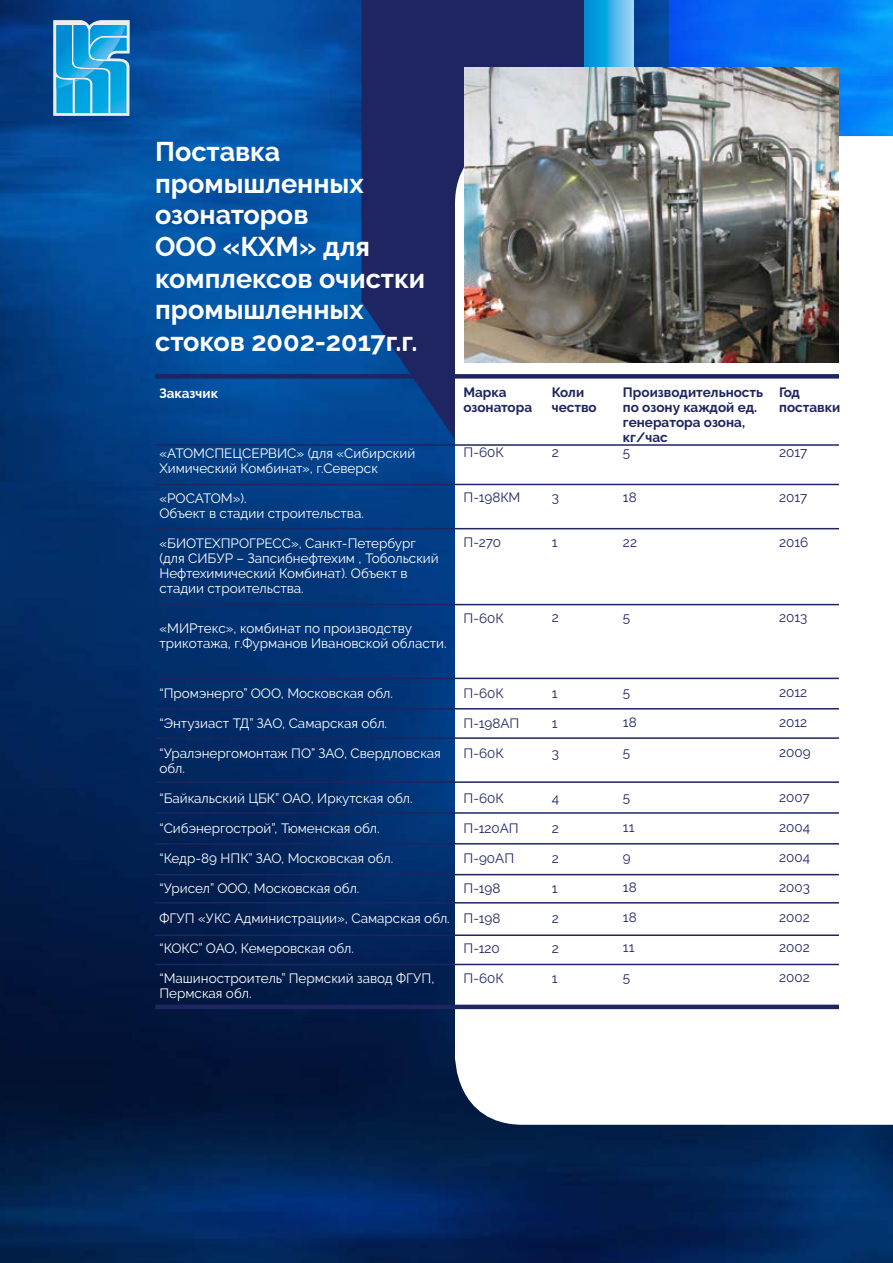
<style>
.page{position:relative;width:893px;height:1263px;background:#fff}
.page>*{position:absolute;margin:0;border:0;box-sizing:border-box;transform-origin:0 0}
.t1{font:700 27px/31.5px "Raleway";color:#fff}
.t2{font:13.5px/15px "Raleway";color:#fff}
.t3{font:13.5px "Raleway";color:#1e2560}
.t4{font:700 13.5px/15px "Raleway";color:#1e2560}
.t5{font:700 13.5px "Raleway";color:#fff}
</style>
<div class="page">
<img style="left:0;top:0;width:893px;height:1263px">
<svg style="left:670px;top:0;width:223px;height:136px;background:#0476f6"></svg>
<svg style="left:361px;top:0;width:224px;height:630px;background:#142f6f"></svg>
<svg style="left:585px;top:0;width:49px;height:67px;background:#38afe5"></svg>
<svg style="left:455px;top:136px;width:438px;height:989px"></svg>
<svg style="left:53px;top:20px;width:77px;height:96px;background:#3fb0df"></svg>
<div style="left:155px;top:374px;width:684px;height:5px;background:#1e2560"></div>
<hr style="left:155px;top:1005px;width:684px;height:4px;background:#1e2560">
<hr style="left:155px;top:444px;width:684px;height:2px;background:#1e2560">
<hr style="left:155px;top:484px;width:684px;height:1px;background:#1e2560">
<hr style="left:155px;top:528px;width:684px;height:1px;background:#1e2560">
<hr style="left:155px;top:604px;width:684px;height:1px;background:#1e2560">
<hr style="left:155px;top:678px;width:684px;height:1px;background:#1e2560">
<hr style="left:155px;top:708px;width:684px;height:1px;background:#1e2560">
<hr style="left:155px;top:737px;width:684px;height:2px;background:#1e2560">
<hr style="left:155px;top:781px;width:684px;height:2px;background:#1e2560">
<hr style="left:155px;top:812px;width:684px;height:2px;background:#1e2560">
<hr style="left:155px;top:843px;width:684px;height:1px;background:#1e2560">
<hr style="left:155px;top:874px;width:684px;height:1px;background:#1e2560">
<hr style="left:155px;top:902px;width:684px;height:1px;background:#1e2560">
<hr style="left:155px;top:934px;width:684px;height:2px;background:#1e2560">
<hr style="left:155px;top:964px;width:684px;height:1px;background:#1e2560">
<img style="left:465px;top:67px;width:374px;height:295px">
<h1 class="t1" style="left:155px;top:136px;width:271px">Поставка промышленных озонаторов<br>ООО «КХМ» для комплексов очистки промышленных стоков 2002-2017г.г.</h1>
<p class="t5" style="left:159px;top:385px;width:60px">Заказчик</p>
<p class="t2" style="left:159px;top:445px;width:257px">«АТОМСПЕЦСЕРВИС» (для «Сибирский<br>Химический Комбинат», г.Северск</p>
<p class="t2" style="left:159px;top:490px;width:206px">«РОСАТОМ»).<br>Объект в стадии строительства.</p>
<p class="t2" style="left:159px;top:535px;width:281px">«БИОТЕХПРОГРЕСС», Санкт-Петербург (для СИБУР – Запсибнефтехим , Тобольский Нефтехимический Комбинат). Объект в стадии строительства.</p>
<p class="t2" style="left:159px;top:621px;width:289px">«МИРтекс», комбинат по производству трикотажа, г.Фурманов Ивановской области.</p>
<p class="t2" style="left:159px;top:685px;width:235px">“Промэнерго” ООО, Московская обл.</p>
<p class="t2" style="left:159px;top:715px;width:229px">“Энтузиаст ТД” ЗАО, Самарская обл.</p>
<p class="t2" style="left:159px;top:745px;width:283px">“Уралэнергомонтаж ПО” ЗАО, Свердловская обл.</p>
<p class="t2" style="left:159px;top:790px;width:255px">“Байкальский ЦБК” ОАО, Иркутская обл.</p>
<p class="t2" style="left:159px;top:820px;width:222px">“Сибэнергострой”, Тюменская обл.</p>
<p class="t2" style="left:159px;top:850px;width:235px">“Кедр-89 НПК” ЗАО, Московская обл.</p>
<p class="t2" style="left:159px;top:880px;width:202px">“Урисел” ООО, Московская обл.</p>
<p class="t2" style="left:159px;top:910px;width:292px">ФГУП «УКС Администрации», Самарская обл.</p>
<p class="t2" style="left:159px;top:940px;width:196px">“КОКС” ОАО, Кемеровская обл.</p>
<p class="t2" style="left:159px;top:970px;width:276px">“Машиностроитель” Пермский завод ФГУП,<br>Пермская обл.</p>
<p class="t4" style="left:463px;top:385px;width:70px">Марка озонатора</p>
<p class="t3" style="left:463px;top:445px;width:42px">П-60К</p>
<p class="t3" style="left:463px;top:490px;width:58px">П-198КМ</p>
<p class="t3" style="left:463px;top:535px;width:39px">П-270</p>
<p class="t3" style="left:463px;top:610px;width:42px">П-60К</p>
<p class="t3" style="left:463px;top:685px;width:42px">П-60К</p>
<p class="t3" style="left:463px;top:715px;width:57px">П-198АП</p>
<p class="t3" style="left:463px;top:745px;width:42px">П-60К</p>
<p class="t3" style="left:463px;top:790px;width:42px">П-60К</p>
<p class="t3" style="left:463px;top:820px;width:57px">П-120АП</p>
<p class="t3" style="left:463px;top:850px;width:52px">П-90АП</p>
<p class="t3" style="left:463px;top:880px;width:38px">П-198</p>
<p class="t3" style="left:463px;top:910px;width:38px">П-198</p>
<p class="t3" style="left:463px;top:940px;width:38px">П-120</p>
<p class="t3" style="left:463px;top:970px;width:42px">П-60К</p>
<p class="t4" style="left:552px;top:385px;width:46px">Коли чество</p>
<p class="t3" style="left:552px;top:445px;width:9px">2</p>
<p class="t3" style="left:552px;top:490px;width:9px">3</p>
<p class="t3" style="left:552px;top:535px;width:7px">1</p>
<p class="t3" style="left:552px;top:610px;width:9px">2</p>
<p class="t3" style="left:552px;top:685px;width:7px">1</p>
<p class="t3" style="left:552px;top:715px;width:7px">1</p>
<p class="t3" style="left:552px;top:745px;width:9px">3</p>
<p class="t3" style="left:552px;top:790px;width:9px">4</p>
<p class="t3" style="left:552px;top:820px;width:9px">2</p>
<p class="t3" style="left:552px;top:850px;width:9px">2</p>
<p class="t3" style="left:552px;top:880px;width:7px">1</p>
<p class="t3" style="left:552px;top:910px;width:9px">2</p>
<p class="t3" style="left:552px;top:940px;width:9px">2</p>
<p class="t3" style="left:552px;top:970px;width:7px">1</p>
<p class="t4" style="left:623px;top:385px;width:142px">Производительность по озону каждой ед. генератора озона, кг/час</p>
<p class="t3" style="left:623px;top:445px;width:9px">5</p>
<p class="t3" style="left:623px;top:490px;width:15px">18</p>
<p class="t3" style="left:623px;top:535px;width:16px">22</p>
<p class="t4" style="left:779px;top:385px;width:62px">Год поставки</p>
<p class="t3" style="left:779px;top:445px;width:30px">2017</p>
<p class="t3" style="left:779px;top:490px;width:30px">2017</p>
<p class="t3" style="left:779px;top:535px;width:31px">2016</p>
<p class="t3" style="left:623px;top:610px;width:9px">5</p>
<p class="t3" style="left:623px;top:685px;width:9px">5</p>
<p class="t3" style="left:623px;top:715px;width:15px">18</p>
<p class="t3" style="left:623px;top:745px;width:9px">5</p>
<p class="t3" style="left:623px;top:790px;width:9px">5</p>
<p class="t3" style="left:623px;top:820px;width:13px">11</p>
<p class="t3" style="left:623px;top:850px;width:9px">9</p>
<p class="t3" style="left:623px;top:880px;width:15px">18</p>
<p class="t3" style="left:623px;top:910px;width:15px">18</p>
<p class="t3" style="left:623px;top:940px;width:13px">11</p>
<p class="t3" style="left:623px;top:970px;width:9px">5</p>
<p class="t3" style="left:779px;top:610px;width:30px">2013</p>
<p class="t3" style="left:779px;top:685px;width:30px">2012</p>
<p class="t3" style="left:779px;top:715px;width:30px">2012</p>
<p class="t3" style="left:779px;top:745px;width:33px">2009</p>
<p class="t3" style="left:779px;top:790px;width:32px">2007</p>
<p class="t3" style="left:779px;top:820px;width:32px">2004</p>
<p class="t3" style="left:779px;top:850px;width:32px">2004</p>
<p class="t3" style="left:779px;top:880px;width:32px">2003</p>
<p class="t3" style="left:779px;top:910px;width:32px">2002</p>
<p class="t3" style="left:779px;top:940px;width:32px">2002</p>
<p class="t3" style="left:779px;top:970px;width:32px">2002</p>
</div>
